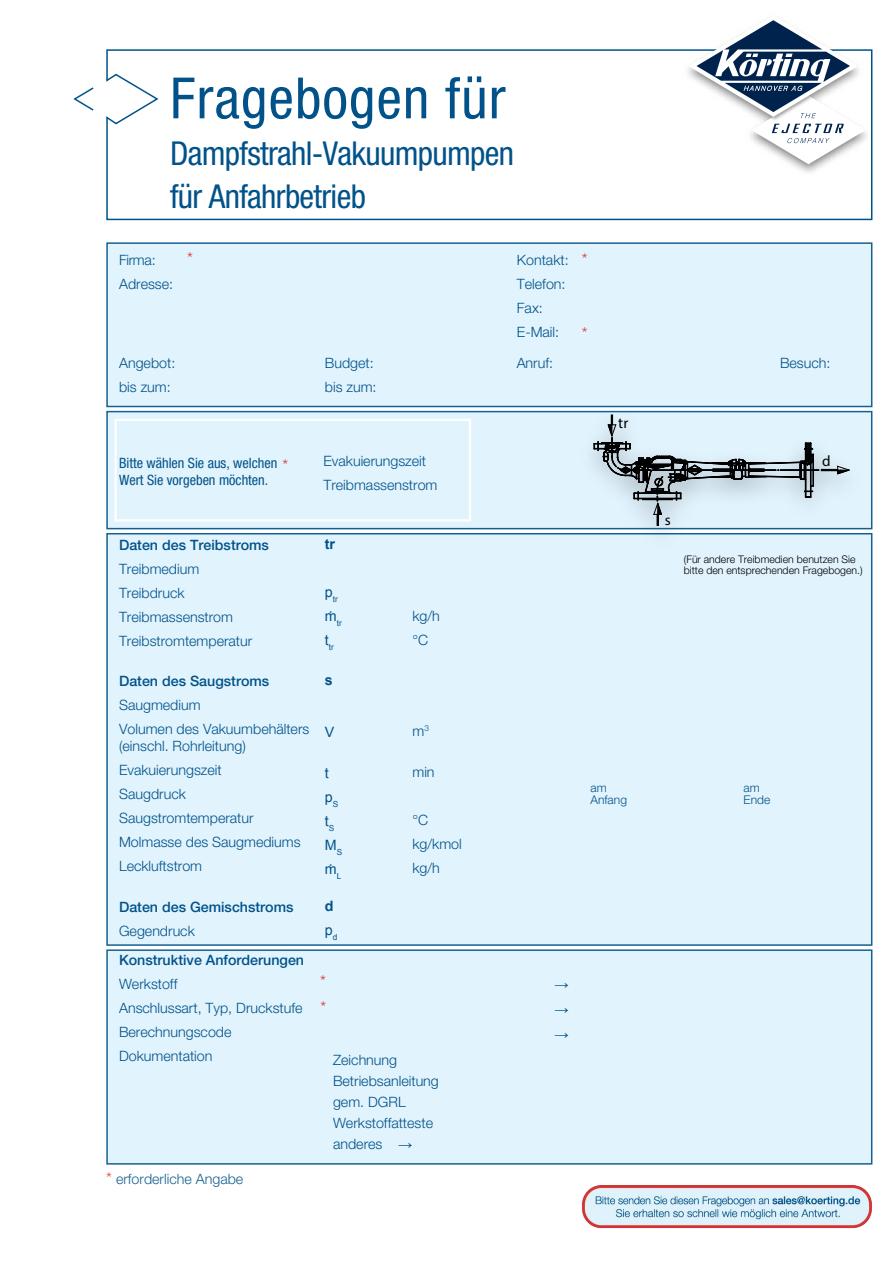
<style>
.page{position:relative;width:893px;height:1263px;background:#fff}
.page>*{position:absolute;margin:0;border:0;box-sizing:border-box;transform-origin:0 0}
.t1{font:condensed 57px "Helvetica Neue LT";letter-spacing:.02em;color:#005289}
.t2{font:condensed 33px/43.2px "Helvetica Neue LT";letter-spacing:-.02em;color:#005289}
.t3{font:300 16.5px "Helvetica Neue LT";color:#d73534}
.t4{font:15.15px "Arial";color:#000}
.Copy{font:300 14.25px/24px "Helvetica Neue LT";color:#005289}
.t5{font:condensed 14.25px/17.1px "Helvetica Neue LT";color:#005289}
.Copy-2{font:500 14.25px/24px "Helvetica Neue LT";color:#005289}
.t6{font:14.25px/24px "Arial";color:#005289}
.t7{font:700 14.25px/24px "Arial";color:#005289}
.t8{font:300 12px/12px "Helvetica Neue LT";color:#005289}
.t9{font:300 10.5px/10.5px "Helvetica Neue LT";color:#000}
.t10{font:8.25px "Arial";color:#005289}
.s1{font-weight:500}
.s2{font-weight:300}
.s3{font-weight:400}
.s4{font-size:16.5px;color:#d73534}
.s5{font-family:"Arial";font-weight:400}
</style>
<div class="page">
<div style="left:106px;top:242px;width:766px;height:165px;background:#dff2fd;border:2px solid #005289"></div>
<div style="left:107px;top:534px;width:765px;height:411px;background:#dff2fd"></div>
<div style="left:106px;top:411px;width:766px;height:118px;background:#dff2fd;border:2px solid #005289"></div>
<div style="left:106px;top:949px;width:766px;height:215px;background:#dff2fd;border:2px solid #005289"></div>
<svg style="left:73px;top:49px;width:800px;height:172px"></svg>
<img style="left:681px;top:49px;width:191px;height:128px">
<svg style="left:688px;top:20px;width:178px;height:144px"></svg>
<div style="left:575px;top:406px;width:291px;height:147px;background:#000;opacity:.5"></div>
<svg style="left:594px;top:415px;width:255px;height:110px"></svg>
<div style="left:114px;top:419px;width:357px;height:103px;border:2px solid #fff"></div>
<img style="left:582px;top:1185px;width:290px;height:44px">
<p class="t1" style="left:170px;top:65px;width:337px">Fragebogen für</p>
<p class="t2" style="left:170px;top:131px;width:346px">Dampfstrahl-Vakuumpumpen für Anfahrbetrieb</p>
<p class="t3" style="left:187px;top:248px;width:7px">*</p>
<p class="t3" style="left:582px;top:249px;width:7px">*</p>
<p class="Copy" style="left:119px;top:248px;width:56px">Firma:<br>Adresse:</p>
<p class="Copy" style="left:517px;top:248px;width:53px">Kontakt:</p>
<p class="Copy" style="left:517px;top:272px;width:50px">Telefon:</p>
<p class="Copy" style="left:517px;top:296px;width:27px">Fax:</p>
<p class="Copy" style="left:517px;top:320px;width:44px">E-Mail:</p>
<p class="t3" style="left:582px;top:323px;width:7px">*</p>
<p class="Copy" style="left:119px;top:350px;width:58px">Angebot:</p>
<p class="Copy" style="left:119px;top:374px;width:53px">bis zum:</p>
<p class="Copy" style="left:325px;top:350px;width:50px">Budget:</p>
<p class="Copy" style="left:325px;top:374px;width:53px">bis zum:</p>
<p class="t5" style="left:119px;top:454px;width:160px">Bitte wählen Sie aus, welchen<br>Wert Sie vorgeben möchten.</p>
<p class="t3" style="left:282px;top:455px;width:7px">*</p>
<p class="Copy" style="left:323px;top:448px;width:116px">Evakuierungszeit<br>Treibmassenstrom</p>
<p class="Copy" style="left:119px;top:533px;width:151px"><span class="s1">Daten des Treibstroms<br></span>Treibmedium<br>Treibdruck<br>Treibmassenstrom<br>Treibstromtemperatur</p>
<p class="t7" style="left:325px;top:532px;width:12px">tr</p>
<p class="t10" style="left:325px;top:593px;width:15px"><sup>p</sup>tr</p>
<p class="t10" style="left:325px;top:617px;width:18px"><sup>ṁ</sup>tr</p>
<p class="t10" style="left:325px;top:641px;width:11px"><sup>t</sup>tr</p>
<p class="Copy" style="left:119px;top:669px;width:192px"><span class="s1">Daten des Saugstroms<br></span>Saugmedium<br>Volumen des Vakuumbehälters</p>
<p class="Copy" style="left:119px;top:734px;width:183px">(einschl. Rohrleitung)<br>Evakuierungszeit<br>Saugdruck<br>Saugstromtemperatur<br>Molmasse des Saugmediums<br>Leckluftstrom</p>
<p class="Copy-2" style="left:119px;top:894px;width:176px">Daten des Gemischstroms<br><span class="s2">Gegendruck</span></p>
<p class="t7" style="left:325px;top:668px;width:9px">s</p>
<p class="t6" style="left:325px;top:720px;width:11px">V</p>
<p class="t6" style="left:325px;top:762px;width:19px">t p<sub>S </sub>t<sub>S<br></sub>M<sub>S </sub>ṁ<sub>L</sub></p>
<p class="t7" style="left:325px;top:895px;width:14px">d <span class="s3">p</span><sub>d</sub></p>
<p class="Copy" style="left:412px;top:604px;width:29px">kg/h °C</p>
<p class="Copy" style="left:412px;top:718px;width:18px">m<sup>3</sup></p>
<p class="Copy" style="left:412px;top:759px;width:24px">min</p>
<p class="Copy" style="left:412px;top:807px;width:51px">°C kg/kmol kg/h</p>
<p class="Copy" style="left:119px;top:948px;width:187px"><span class="s1">Konstruktive Anforderungen<br></span>Werkstoff<br>Anschlussart, Typ, Druckstufe<br>Berechnungscode<br>Dokumentation</p>
<p class="Copy" style="left:106px;top:1166px;width:139px"><span class="s4">*</span> erforderliche Angabe</p>
<p class="t3" style="left:320px;top:971px;width:7px">*</p>
<p class="t3" style="left:320px;top:997px;width:7px">*</p>
<p class="Copy" style="left:333px;top:1049px;width:107px;line-height:21px">Zeichnung<br>Betriebsanleitung gem. DGRL<br>Werkstoffatteste anderes <span class="s5">→</span></p>
<p class="Copy" style="left:517px;top:350px;width:38px">Anruf:</p>
<p class="Copy" style="left:780px;top:350px;width:52px">Besuch:</p>
<p class="t4" style="left:618px;top:414px;width:12px">tr</p>
<p class="t4" style="left:822px;top:452px;width:10px">d</p>
<p class="t4" style="left:665px;top:511px;width:7px">s</p>
<p class="t9" style="left:684px;top:554px;width:180px">(Für andere Treibmedien benutzen Sie bitte den entsprechenden Fragebogen.)</p>
<p class="t8" style="left:590px;top:781px;width:38px">am<br>Anfang</p>
<p class="t8" style="left:744px;top:781px;width:28px">am<br>Ende</p>
<p class="t6" style="left:554px;top:972px;width:16px;line-height:25px;text-align:justify">→ → →</p>
</div>
